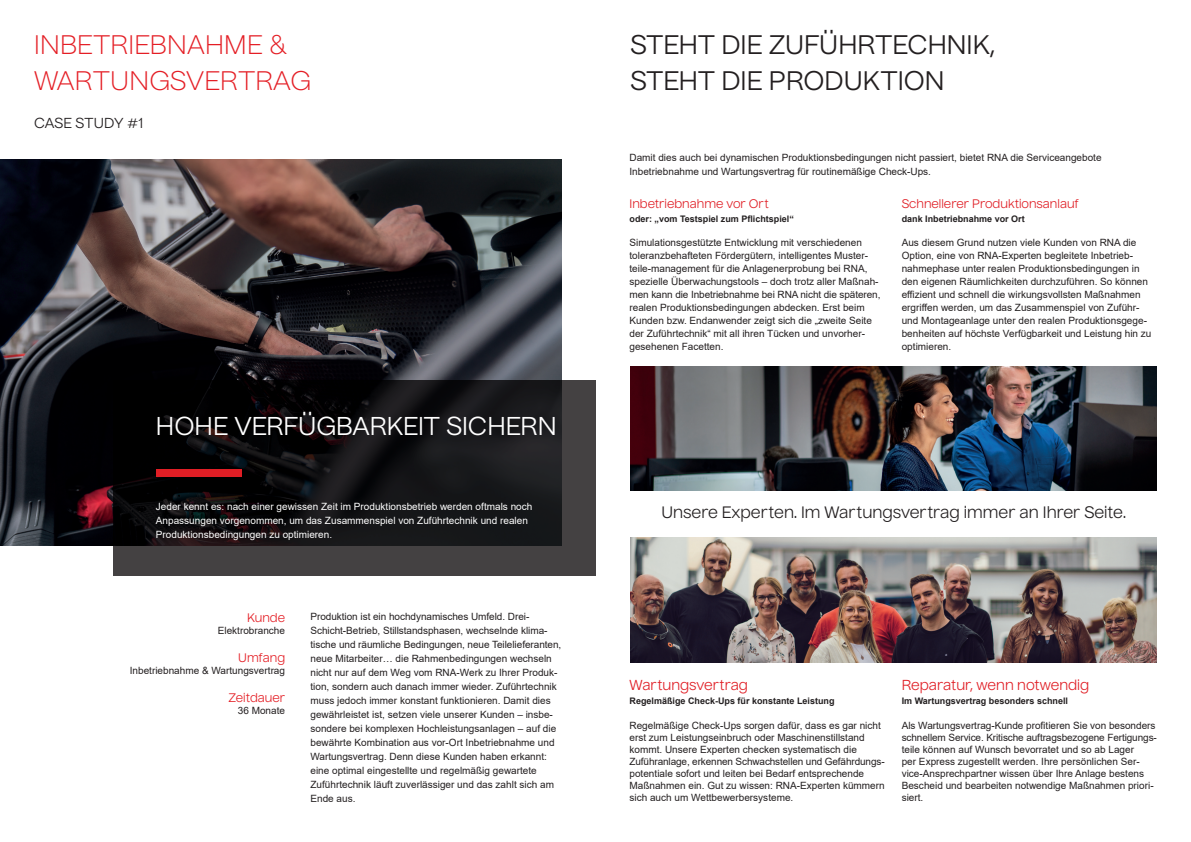
<style>
.page{position:relative;width:1191px;height:842px;background:#fff}
.page>*{position:absolute;margin:0;border:0;box-sizing:border-box;transform-origin:0 0}
.t1{font:26px/36px "Nuckle";color:#231f20}
.t2{font:300 26px/36px "Nuckle";letter-spacing:.01em;color:#e41e25}
.t3{font:25px "Nuckle";color:#fff}
.t4{font:16px "Nuckle";color:#231f20}
.t5{font:14px "Nuckle";color:#e01e25}
.t6{font:14px "Nuckle";letter-spacing:.01em;color:#231f20}
.t7{font:12px "Nuckle";color:#e01e25}
.t8{font:12px "Nuckle";color:#e41e25}
.t9{font:10px/13px "Arial";color:#231f20}
.t10{font:10px/14px "Arial";color:#fff}
.t11{font:700 9px "Arial";color:#231f20}
</style>
<div class="page">
<img style="left:0;top:160px;width:561px;height:385px">
<img style="left:630px;top:366px;width:527px;height:124px">
<img style="left:630px;top:538px;width:527px;height:124px">
<svg style="left:113px;top:380px;width:482px;height:196px;background:#1a191b"></svg>
<div style="left:156px;top:469px;width:85px;height:7px;background:#e01e25"></div>
<h1 class="t2" style="left:34px;top:27px;width:278px">INBETRIEBNAHME &amp;<br>WARTUNGSVERTRAG</h1>
<h3 class="t6" style="left:34px;top:114px;width:110px">CASE STUDY #1</h3>
<h2 class="t3" style="left:156px;top:411px;width:402px">HOHE VERFÜGBARKEIT SICHERN</h2>
<p class="t10" style="left:156px;top:499px;width:378px">Jeder kennt es: nach einer gewissen Zeit im Produktionsbetrieb werden oftmals noch<br>Anpassungen vorgenommen, um das Zusammenspiel von Zuführtechnik und realen<br>Produktionsbedingungen zu optimieren.</p>
<p class="t8" style="left:247px;top:610px;width:39px">Kunde</p>
<p class="t9" style="left:218px;top:623px;width:69px">Elektrobranche</p>
<p class="t8" style="left:238px;top:650px;width:48px">Umfang</p>
<p class="t9" style="left:130px;top:664px;width:157px">Inbetriebnahme &amp; Wartungsvertrag</p>
<p class="t8" style="left:228px;top:691px;width:58px">Zeitdauer</p>
<p class="t9" style="left:238px;top:704px;width:49px">36 Monate</p>
<p class="t9" style="left:310px;top:609px;width:252px;line-height:14px">Produktion ist ein hochdynamisches Umfeld. Drei-Schicht-Betrieb, Stillstandsphasen, wechselnde klima&shy;tische und räumliche Bedingungen, neue Teilelieferanten, neue Mitarbeiter… die Rahmenbedingungen wechseln nicht nur auf dem Weg vom RNA-Werk zu Ihrer Produk&shy;tion, sondern auch danach immer wieder. Zuführtechnik muss jedoch immer konstant funktionieren. Damit dies gewährleistet ist, setzen viele unserer Kunden – insbe&shy;sondere bei komplexen Hochleistungsanlagen – auf die bewährte Kombination aus vor-Ort Inbetriebnahme und Wartungsvertrag. Denn diese Kunden haben erkannt: eine optimal eingestellte und regelmäßig gewartete Zuführtechnik läuft zuverlässiger und das zahlt sich am Ende aus.</p>
<h1 class="t1" style="left:630px;top:27px;width:366px">STEHT DIE ZUFÜHRTECHNIK,<br>STEHT DIE PRODUKTION</h1>
<p class="t9" style="left:629px;top:151px;width:473px;line-height:14px">Damit dies auch bei dynamischen Produktionsbedingungen nicht passiert, bietet RNA die Serviceangebote<br>Inbetriebnahme und Wartungsvertrag für routinemäßige Check-Ups.</p>
<p class="t7" style="left:629px;top:196px;width:141px">Inbetriebnahme vor Ort</p>
<p class="t7" style="left:901px;top:196px;width:179px">Schnellerer Produktionsanlauf</p>
<p class="t11" style="left:629px;top:213px;width:166px">oder: „vom Testspiel zum Pflichtspiel“</p>
<p class="t11" style="left:901px;top:213px;width:125px">dank Inbetriebnahme vor Ort</p>
<p class="t9" style="left:629px;top:236px;width:252px">Simulationsgestützte Entwicklung mit verschiedenen toleranzbehafteten Fördergütern, intelligentes Muster&shy;teile-management für die Anlagenerprobung bei RNA, spezielle Überwachungstools – doch trotz aller Maßnah&shy;men kann die Inbetriebnahme bei RNA nicht die späteren, realen Produktionsbedingungen abdecken. Erst beim Kunden bzw. Endanwender zeigt sich die „zweite Seite der Zuführtechnik“ mit all ihren Tücken und unvorher&shy;gesehenen Facetten.</p>
<p class="t9" style="left:901px;top:236px;width:251px">Aus diesem Grund nutzen viele Kunden von RNA die Option, eine von RNA-Experten begleitete Inbetrieb&shy;nahmephase unter realen Produktionsbedingungen in den eigenen Räumlichkeiten durchzuführen. So können effizient und schnell die wirkungsvollsten Maßnahmen ergriffen werden, um das Zusammenspiel von Zuführ&shy;und Montageanlage unter den realen Produktionsgege&shy;benheiten auf höchste Verfügbarkeit und Leistung hin zu optimieren.</p>
<h3 class="t4" style="left:661px;top:503px;width:466px">Unsere Experten. Im Wartungsvertrag immer an Ihrer Seite.</h3>
<h3 class="t5" style="left:629px;top:676px;width:120px">Wartungsvertrag</h3>
<h3 class="t5" style="left:901px;top:676px;width:189px">Reparatur, wenn notwendig</h3>
<p class="t11" style="left:629px;top:694px;width:207px">Regelmäßige Check-Ups für konstante Leistung</p>
<p class="t11" style="left:901px;top:694px;width:168px">Im Wartungsvertrag besonders schnell</p>
<p class="t9" style="left:629px;top:720px;width:257px;line-height:12px">Regelmäßige Check-Ups sorgen dafür, dass es gar nicht erst zum Leistungseinbruch oder Maschinenstillstand kommt. Unsere Experten checken systematisch die Zuführanlage, erkennen Schwachstellen und Gefährdungs&shy;potentiale sofort und leiten bei Bedarf entsprechende Maßnahmen ein. Gut zu wissen: RNA-Experten kümmern sich auch um Wettbewerbersysteme.</p>
<p class="t9" style="left:901px;top:720px;width:257px;line-height:12px">Als Wartungsvertrag-Kunde profitieren Sie von besonders schnellem Service. Kritische auftragsbezogene Fertigungs&shy;teile können auf Wunsch bevorratet und so ab Lager<br>per Express zugestellt werden. Ihre persönlichen Ser&shy;vice-Ansprechpartner wissen über Ihre Anlage bestens Bescheid und bearbeiten notwendige Maßnahmen priori&shy;siert.</p>
</div>
